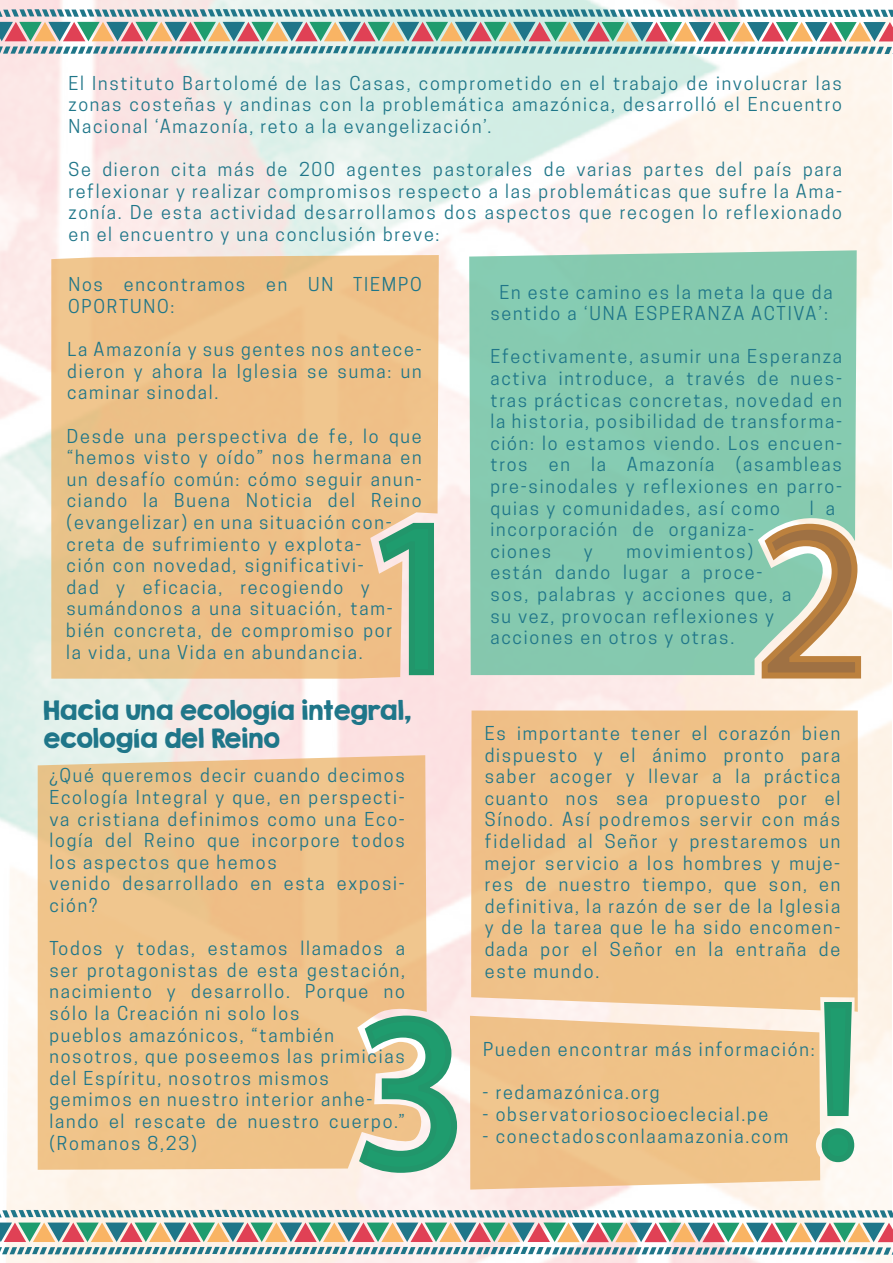
<style>
.page{position:relative;width:893px;height:1263px;background:#fff}
.page>*{position:absolute;margin:0;border:0;box-sizing:border-box;transform-origin:0 0}
.t1{font:225px "Myriad Pro";color:#1f9c6e}
.t2{font:24px/28.8px "KG Second Chances Solid";color:#1f7689}
.t3{font:18px/21.6px "Cooper Hewitt";letter-spacing:.1em;color:#1f7689}
.s1{color:#9f7143}
</style>
<div class="page">
<svg style="left:0;top:1210px;width:893px;height:45px;background:#abb5af"></svg>
<svg style="left:0;top:9px;width:893px;height:45px;background:#a1b3ae"></svg>
<svg style="left:51px;top:255px;width:388px;height:424px;background:#edc189"></svg>
<div style="left:469px;top:250px;width:388px;height:425px;background:#86caaf"></div>
<div style="left:471px;top:710px;width:387px;height:302px;background:#efc287"></div>
<div style="left:38px;top:755px;width:389px;height:415px;background:#efc288"></div>
<svg style="left:470px;top:1016px;width:350px;height:173px;background:#f0c58f"></svg>
<svg style="left:375px;top:520px;width:62px;height:158px;background:#c3c6a9"></svg>
<svg style="left:756px;top:521px;width:108px;height:160px;background:#cccfb4"></svg>
<svg style="left:819px;top:999px;width:38px;height:166px"></svg>
<svg style="left:354px;top:1012px;width:106px;height:164px"></svg>
<p class="t3" style="left:68px;top:72px;width:775px;text-align:justify">El Instituto Bartolomé de las Casas, comprometido en el trabajo de involucrar las zonas costeñas y andinas con la problemática amazónica, desarrolló el Encuentro Nacional ‘Amazonía, reto a la evangelización’.</p>
<p class="t3" style="left:68px;top:159px;width:775px;text-align:justify">Se dieron cita más de 200 agentes pastorales de varias partes del país para reflexionar y realizar compromisos respecto a las problemáticas que sufre la Ama&shy;zonía. De esta actividad desarrollamos dos aspectos que recogen lo reflexionado en el encuentro y una conclusión breve:</p>
<p class="t3" style="left:68px;top:274px;width:355px">Nos encontramos en UN TIEMPO<br>OPORTUNO:</p>
<p class="t3" style="left:67px;top:339px;width:356px;text-align:justify">La Amazonía y sus gentes nos antece&shy;dieron y ahora la Iglesia se suma: un caminar sinodal.</p>
<p class="t3" style="left:66px;top:425px;width:357px">Desde una perspectiva de fe, lo que “hemos visto y oído” nos hermana en un desafío común: cómo seguir anun&shy;ciando la Buena Noticia del Reino (evangelizar) en una situación con&shy;creta de sufrimiento y explota-<br>ción con novedad, significativi-<br>dad y eficacia, recogiendo y sumándonos a una situación, tam&shy;bién concreta, de compromiso por<br>la vida, una Vida en abundancia.</p>
<p class="t3" style="left:490px;top:281px;width:344px;text-align:center">En este camino es la meta la que da sentido a ‘UNA ESPERANZA ACTIVA’:</p>
<p class="t3" style="left:490px;top:346px;width:353px;text-align:justify">Efectivamente, asumir una Esperanza activa introduce, a través de nues&shy;tras prácticas concretas, novedad en la historia, posibilidad de transforma&shy;ción: lo estamos viendo. Los encuen&shy;tros en la Amazonía (asambleas pre-sinodales y reflexiones en parro&shy;quias y comunidades, así como</p>
<p class="t3" style="left:810px;top:497px;width:27px">l a</p>
<p class="t3" style="left:490px;top:519px;width:265px">incorporación de organiza&shy;ciones</p>
<h1 class="t1" style="left:359px;top:458px;width:513px">1 <span class="s1">2</span></h1>
<p class="t3" style="left:490px;top:540px;width:303px;text-indent:136px">movimientos) están dando lugar a proce&shy;sos, palabras y acciones que, a su vez, provocan reflexiones y acciones en otros y otras.</p>
<p class="t3" style="left:584px;top:540px;width:10px">y</p>
<h2 class="t2" style="left:43px;top:695px;width:370px">Hacia una ecología integral, ecología del Reino</h2>
<p class="t3" style="left:49px;top:765px;width:357px">¿Qué queremos decir cuando decimos<br>Ecología Integral y que, en perspecti&shy;va cristiana definimos como una Eco&shy;logía del Reino que incorpore todos los aspectos que hemos<br>venido desarrollado en esta exposi&shy;ción?</p>
<p class="t3" style="left:49px;top:938px;width:357px">Todos y todas, estamos llamados a ser protagonistas de esta gestación, nacimiento y desarrollo. Porque no sólo la Creación ni solo los<br>pueblos amazónicos, “también nosotros, que poseemos las primicias del Espíritu, nosotros mismos gemimos en nuestro interior anhe&shy;lando el rescate de nuestro cuerpo.” (Romanos 8,23)</p>
<h1 class="t1" style="left:353px;top:953px;width:117px">3</h1>
<p class="t3" style="left:485px;top:722px;width:357px;text-align:justify">Es importante tener el corazón bien dispuesto y el ánimo pronto para saber acoger y llevar a la práctica cuanto nos sea propuesto por el Sínodo. Así podremos servir con más fidelidad al Señor y prestaremos un mejor servicio a los hombres y muje&shy;res de nuestro tiempo, que son, en definitiva, la razón de ser de la Iglesia y de la tarea que le ha sido encomen&shy;dada por el Señor en la entraña de este mundo.</p>
<p class="t3" style="left:483px;top:1039px;width:333px">Pueden encontrar más información:</p>
<p class="t3" style="left:483px;top:1082px;width:178px">- redamazónica.org</p>
<p class="t3" style="left:483px;top:1103px;width:287px">- observatoriosocioeclecial.pe</p>
<p class="t3" style="left:483px;top:1125px;width:307px">- conectadosconlaamazonia.com</p>
<h1 class="t1" style="left:812px;top:942px;width:53px">!</h1>
</div>
